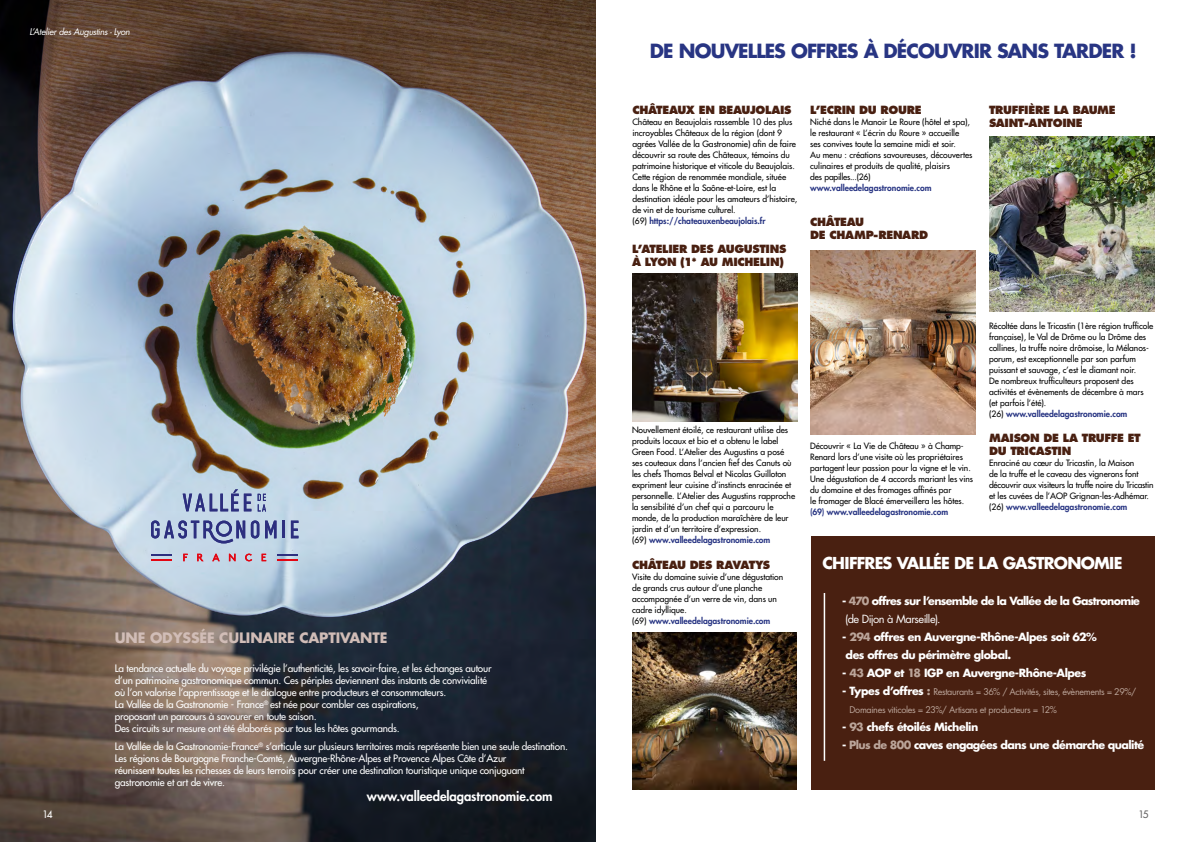
<style>
.page{position:relative;width:1191px;height:842px;background:#fff}
.page>*{position:absolute;margin:0;border:0;box-sizing:border-box;transform-origin:0 0}
.t1{font:700 19px "Futura Std";letter-spacing:-.045em;color:#283583}
.t2{font:700 16px "Futura Std";letter-spacing:-.045em;color:#fff}
.t3{font:700 14px "Futura Std";letter-spacing:-.01em;color:#d1bdb7}
.t4{font:800 13px "Futura Std";letter-spacing:-.005em;color:#fff}
.t5{font:700 11px/18px "Futura Std";letter-spacing:-.045em;color:#fff}
.t6{font:800 11px/13.2px "Futura Std";letter-spacing:-.03em;color:#492011}
.t7{font:500 10px/12px "Futura Std";letter-spacing:-.02em;color:#fff}
.t8{font:500 10px "Futura Std";color:#646363}
.t9{font:9px/18px "Futura Std";letter-spacing:-.035em;color:#bba59a}
.t10{font:italic 9px "Futura Std";letter-spacing:-.04em;color:#fff}
.t11{font:500 8.5px/11px "Futura Std";letter-spacing:-.005em;color:#000}
.t12{font:800 8.5px "Futura Std";letter-spacing:-.005em;color:#283583}
.s1{font-weight:800;color:#283583}
.s2{color:#bba59a}
.s3{font-weight:400}
.s4{font-weight:700;font-size:11px;color:#fff}
.s5{font-weight:700;font-size:11px}
</style>
<div class="page">
<img style="left:0;top:0;width:595px;height:842px">
<svg style="left:251px;top:520px;width:8px;height:18px"></svg>
<svg style="left:265px;top:521px;width:11px;height:17px"></svg>
<hr style="left:282px;top:521px;width:3px;height:17px;background:#2d2f7f">
<svg style="left:291px;top:521px;width:7px;height:17px"></svg>
<svg style="left:151px;top:520px;width:94px;height:23px"></svg>
<svg style="left:258px;top:494px;width:8px;height:17px"></svg>
<svg style="left:183px;top:489px;width:68px;height:22px"></svg>
<svg style="left:183px;top:554px;width:5px;height:7px"></svg>
<svg style="left:197px;top:554px;width:6px;height:7px"></svg>
<svg style="left:212px;top:554px;width:8px;height:7px"></svg>
<svg style="left:229px;top:554px;width:6px;height:7px"></svg>
<svg style="left:245px;top:554px;width:7px;height:7px"></svg>
<svg style="left:262px;top:554px;width:4px;height:7px"></svg>
<hr style="left:151px;top:559px;width:21px;height:2px;background:#e30613">
<hr style="left:151px;top:554px;width:21px;height:2px;background:#2d2f7f">
<hr style="left:277px;top:559px;width:21px;height:2px;background:#e30613">
<hr style="left:277px;top:554px;width:21px;height:2px;background:#2d2f7f">
<div style="left:811px;top:536px;width:343px;height:254px;background:#492011"></div>
<hr style="left:823px;top:593px;width:2px;height:168px;background:#fff">
<img style="left:632px;top:273px;width:165px;height:148px">
<img style="left:989px;top:136px;width:165px;height:176px">
<img style="left:810px;top:250px;width:166px;height:185px">
<img style="left:632px;top:632px;width:165px;height:158px">
<p class="t10" style="left:29px;top:26px;width:102px">L’Atelier des Augustins - Lyon</p>
<p class="t7" style="left:43px;top:809px;width:12px">14</p>
<h3 class="t3" style="left:115px;top:629px;width:274px">UNE ODYSSÉE CULINAIRE CAPTIVANTE</h3>
<p class="t7" style="left:115px;top:662px;width:378px">La tendance actuelle du voyage privilégie l’authenticité, les savoir-faire, et les échanges autour d’un patrimoine gastronomique commun. Ces périples deviennent des instants de convivialité où l’on valorise l’apprentissage et le dialogue entre producteurs et consommateurs.<br>La Vallée de la Gastronomie - France<sup>®</sup> est née pour combler ces aspirations,<br>proposant un parcours à savourer en toute saison.<br>Des circuits sur mesure ont été élaborés pour tous les hôtes gourmands.</p>
<p class="t7" style="left:115px;top:740px;width:455px">La Vallée de la Gastronomie-France<sup>®</sup> s’articule sur plusieurs territoires mais représente bien une seule destination.<br>Les régions de Bourgogne Franche-Comté, Auvergne-Rhône-Alpes et Provence Alpes Côte d’Azur<br>réunissent toutes les richesses de leurs terroirs pour créer une destination touristique unique conjuguant gastronomie et art de vivre.</p>
<h3 class="t4" style="left:367px;top:788px;width:187px">www.valleedelagastronomie.com</h3>
<h1 class="t1" style="left:650px;top:38px;width:488px">DE NOUVELLES OFFRES À DÉCOUVRIR SANS TARDER !</h1>
<p class="t6" style="left:632px;top:103px;width:161px">CHÂTEAUX EN BEAUJOLAIS</p>
<p class="t11" style="left:632px;top:116px;width:166px">Château en Beaujolais rassemble 10 des plus incroyables Châteaux de la région (dont 9 agrées Vallée de la Gastronomie) afin de faire découvrir sa route des Châteaux, témoins du patrimoine historique et viticole du Beaujolais.<br>Cette région de renommée mondiale, située dans le Rhône et la Saône-et-Loire, est la destination idéale pour les amateurs d’histoire, de vin et de tourisme culturel.<br>(69) <span class="s1">https://chateauxenbeaujolais.fr</span></p>
<p class="t6" style="left:632px;top:242px;width:156px">L’ATELIER DES AUGUSTINS<br>À LYON (1* AU MICHELIN)</p>
<p class="t6" style="left:810px;top:103px;width:113px">L’ECRIN DU ROURE</p>
<p class="t11" style="left:810px;top:116px;width:164px">Niché dans le Manoir Le Roure (hôtel et spa), le restaurant « L’écrin du Roure » accueille<br>ses convives toute la semaine midi et soir.<br>Au menu : créations savoureuses, découvertes culinaires et produits de qualité, plaisirs<br>des papilles...(26)</p>
<p class="t12" style="left:810px;top:182px;width:123px">www.valleedelagastronomie.com</p>
<p class="t6" style="left:810px;top:215px;width:119px">CHÂTEAU<br>DE CHAMP-RENARD</p>
<p class="t6" style="left:989px;top:103px;width:128px">TRUFFIÈRE LA BAUME<br>SAINT-ANTOINE</p>
<p class="t11" style="left:632px;top:425px;width:165px">Nouvellement étoilé, ce restaurant utilise des produits locaux et bio et a obtenu le label Green Food. L’Atelier des Augustins a posé ses couteaux dans l’ancien fief des Canuts où les chefs Thomas Belval et Nicolas Guilloton expriment leur cuisine d’instincts enracinée et personnelle. L’Atelier des Augustins rapproche la sensibilité d’un chef qui a parcouru le monde, de la production maraîchère de leur jardin et d’un territoire d’expression.<br>(69) <span class="s1">www.valleedelagastronomie.com</span></p>
<p class="t6" style="left:632px;top:558px;width:140px">CHÂTEAU DES RAVATYS</p>
<p class="t11" style="left:632px;top:571px;width:153px">Visite du domaine suivie d’une dégustation de grands crus autour d’une planche accompagnée d’un verre de vin, dans un cadre idyllique.<br>(69) <span class="s1">www.valleedelagastronomie.com</span></p>
<p class="t11" style="left:810px;top:441px;width:164px">Découvrir « La Vie de Château » à Champ-Renard lors d’une visite où les propriétaires partagent leur passion pour la vigne et le vin.<br>Une dégustation de 4 accords mariant les vins du domaine et des fromages affinés par<br>le fromager de Blacé émerveillera les hôtes.</p>
<p class="t12" style="left:810px;top:507px;width:139px">(69) www.valleedelagastronomie.com</p>
<p class="t11" style="left:989px;top:321px;width:166px">Récoltée dans le Tricastin (1ère région trufficole française), le Val de Drôme ou la Drôme des collines, la truffe noire drômoise, la Mélanos&shy;porum, est exceptionnelle par son parfum puissant et sauvage, c’est le diamant noir.<br>De nombreux trufficulteurs proposent des activités et évènements de décembre à mars (et parfois l’été).<br>(26) <span class="s1">www.valleedelagastronomie.com</span></p>
<p class="t6" style="left:989px;top:431px;width:153px">MAISON DE LA TRUFFE ET<br>DU TRICASTIN</p>
<p class="t11" style="left:989px;top:457px;width:166px">Enraciné au cœur du Tricastin, la Maison<br>de la truffe et le caveau des vignerons font découvrir aux visiteurs la truffe noire du Tricastin et les cuvées de l’AOP Grignan-les-Adhémar. (26) <span class="s1">www.valleedelagastronomie.com</span></p>
<h2 class="t2" style="left:822px;top:552px;width:302px">CHIFFRES VALLÉE DE LA GASTRONOMIE</h2>
<p class="t5" style="left:842px;top:592px;width:299px">- <span class="s2">470</span> offres sur l’ensemble de la Vallée de la Gastronomie <span class="s3">(de Dijon à Marseille).</span></p>
<p class="t5" style="left:845px;top:628px;width:253px;text-indent:-3px">- <span class="s2">294</span> offres en Auvergne-Rhône-Alpes soit 62% des offres du périmètre global.</p>
<p class="t5" style="left:842px;top:664px;width:246px">- <span class="s2">43</span> AOP et <span class="s2">18</span> IGP en Auvergne-Rhône-Alpes</p>
<p class="t9" style="left:849px;top:683px;width:288px;text-indent:-7px"><span class="s4">- Types d’offres</span> <span class="s5">:</span> Restaurants = 36% / Activités, sites, évènements = 29%/<br>Domaines viticoles = 23%/ Artisans et producteurs = 12%</p>
<p class="t5" style="left:842px;top:718px;width:138px">- <span class="s2">93</span> chefs étoilés Michelin</p>
<p class="t5" style="left:842px;top:736px;width:303px">- <span class="s2">Plus de 800</span> caves engagées dans une démarche qualité</p>
<p class="t8" style="left:1138px;top:808px;width:12px">15</p>
</div>
